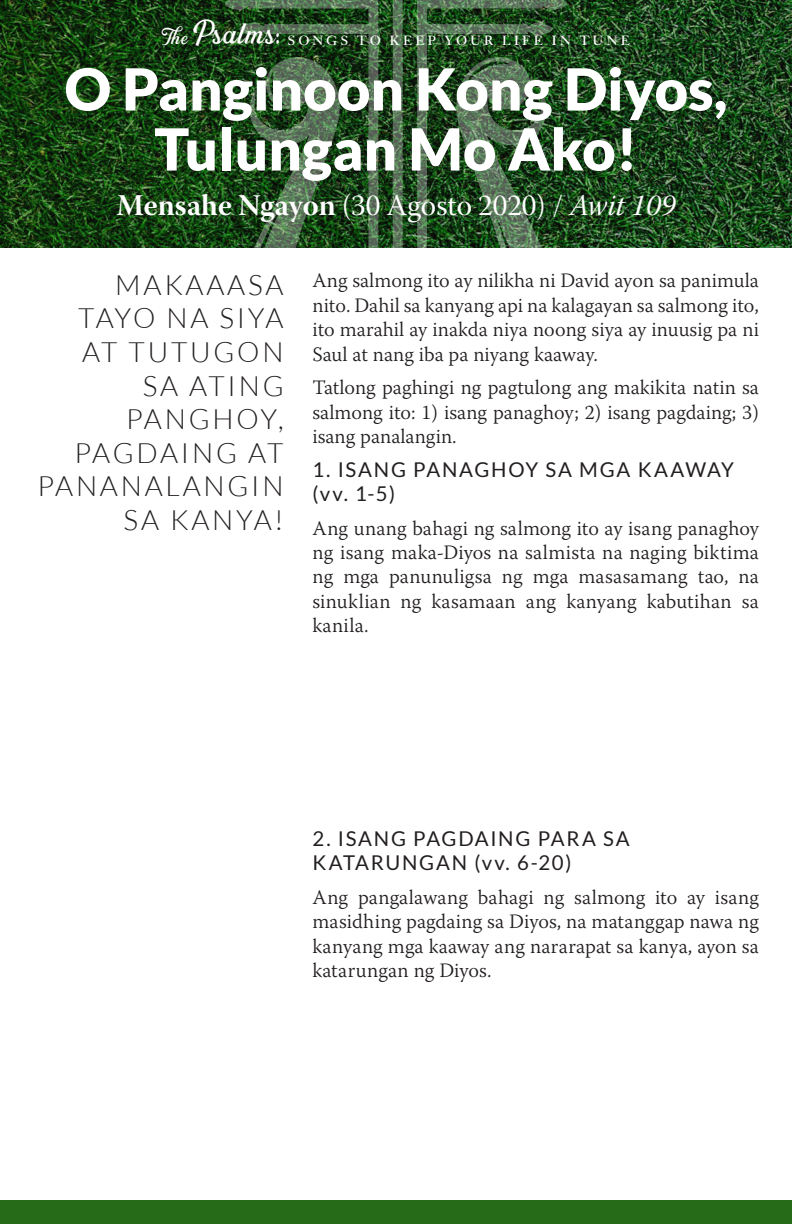
<style>
.page{position:relative;width:792px;height:1224px;background:#fff}
.page>*{position:absolute;margin:0;border:0;box-sizing:border-box;transform-origin:0 0}
.t1{font:900 58px/60px "Lato";color:#fff;text-align:center}
.t2{font:34px "Greatly Clean";letter-spacing:.005em;color:#fff}
.t3{font:30px "Warnock Pro Subh";color:#fff}
.t4{font:300 28px/33.6px "Lato";letter-spacing:.1em;color:#231f20;text-align:right}
.t5{font:300 20.4px/24.4px "Warnock Pro";color:#231f20;text-align:justify}
.t6{font:20.4px/24.4px "Lato";letter-spacing:.085em;color:#231f20}
.t7{font:14px "Janson URWSC";letter-spacing:.23em;color:#fff}
.s1{font-size:22px}
.s2{font-family:"Warnock Pro Bold Subh"}
.s3{font-family:"Warnock Pro It Subh"}
</style>
<div class="page">
<div style="left:0;top:1201px;width:792px;height:23px;background:#266b17"></div>
<img style="left:0;top:0;width:792px;height:247px">
<img style="left:225px;top:0;width:342px;height:247px">
<p class="t2" style="left:162px;top:14px;width:120px"><span class="s1">The</span> Psalms:</p>
<p class="t7" style="left:288px;top:33px;width:344px">SONGS TO KEEP YOUR LIFE IN TUNE</p>
<p class="t1" style="left:65px;top:58px;width:664px">O Panginoon Kong Diyos,<br>Tulungan Mo Ako!</p>
<p class="t3" style="left:116px;top:189px;width:561px"><span class="s2">Mensahe Ngayon</span> (30 Agosto 2020) / <span class="s3">Awit 109</span></p>
<p class="t4" style="left:37px;top:268px;width:248px">MAKAAASA<br>TAYO NA SIYA<br>AT TUTUGON<br>SA ATING<br>PANGHOY,<br>PAGDAING AT<br>PANANALANGIN<br>SA KANYA!</p>
<p class="t5" style="left:312px;top:268px;width:448px">Ang salmong ito ay nilikha ni David ayon sa panimula nito. Dahil sa kanyang api na kalagayan sa salmong ito, ito marahil ay inakda niya noong siya ay inuusig pa ni Saul at nang iba pa niyang kaaway.</p>
<p class="t5" style="left:312px;top:375px;width:448px">Tatlong paghingi ng pagtulong ang makikita natin sa salmong ito: 1) isang panaghoy; 2) isang pagdaing; 3) isang panalangin.</p>
<p class="t6" style="left:312px;top:457px;width:423px">1. ISANG PANAGHOY SA MGA KAAWAY (vv. 1-5)</p>
<p class="t5" style="left:312px;top:515px;width:448px">Ang unang bahagi ng salmong ito ay isang panaghoy ng isang maka-Diyos na salmista na naging biktima ng mga panunuligsa ng mga masasamang tao, na sinuklian ng kasamaan ang kanyang kabutihan sa kanila.</p>
<p class="t6" style="left:312px;top:826px;width:319px">2. ISANG PAGDAING PARA SA<br>KATARUNGAN (vv. 6-20)</p>
<p class="t5" style="left:312px;top:885px;width:448px">Ang pangalawang bahagi ng salmong ito ay isang masidhing pagdaing sa Diyos, na matanggap nawa ng kanyang mga kaaway ang nararapat sa kanya, ayon sa katarungan ng Diyos.</p>
</div>
